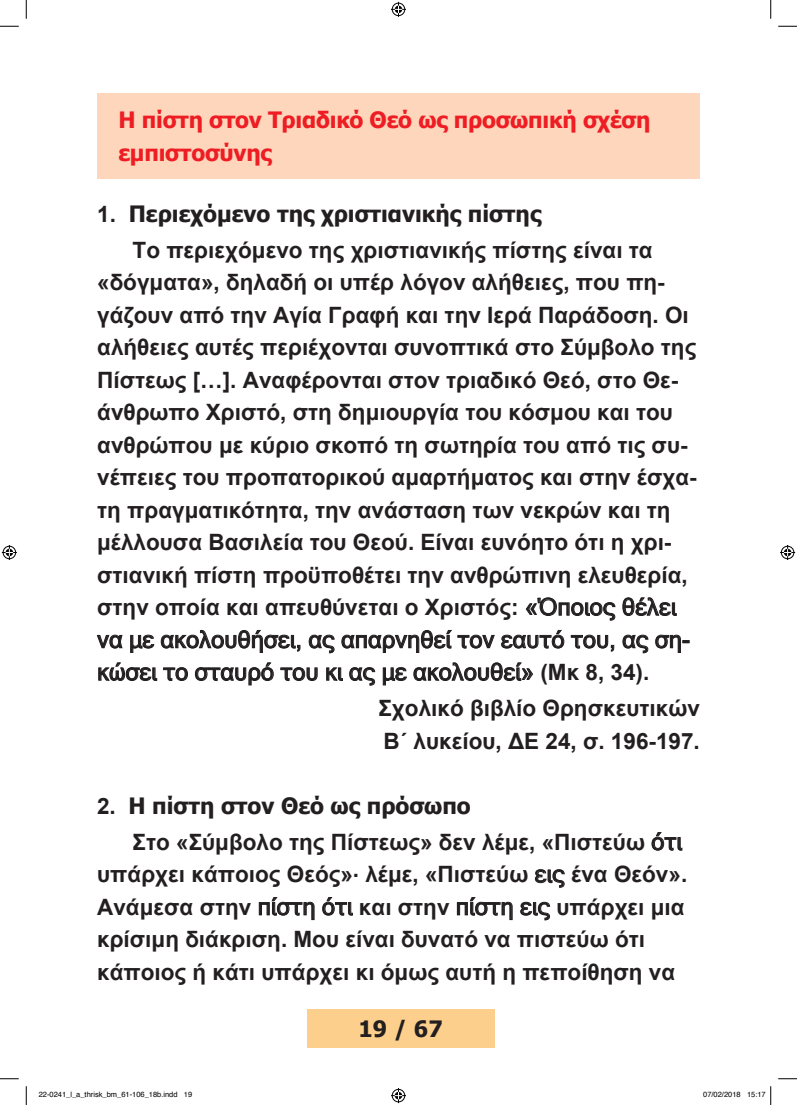
<style>
.page{position:relative;width:797px;height:1105px;background:#fff}
.page>*{position:absolute;margin:0;border:0;box-sizing:border-box;transform-origin:0 0}
.t1{font:23.75px/32.5px "Microsoft Sans Serif";color:#231f20}
.t2{font:700 22.5px/32.5px "Arial";color:#231f20}
.t3{font:700 22.5px "Tahoma";color:#231f20}
.t4{font:700 22.5px/32.5px "Tahoma";letter-spacing:-.01em;color:#ee1d23}
.t5{font:7.5px "Helvetica";color:#000}
.s1{font-family:"Arial"}
.s2{font-family:"Microsoft Sans Serif";font-weight:400;font-size:23.75px}
.s3{font-family:"Arial";font-weight:700;font-size:22.5px}
</style>
<div class="page">
<div style="left:307px;top:1009px;width:187px;height:39px;background:#fdcf8c"></div>
<div style="left:97px;top:93px;width:602px;height:85px;background:#fdd6bc"></div>
<svg style="left:525px;top:597px;width:90px;height:24px"></svg>
<svg style="left:622px;top:597px;width:55px;height:19px"></svg>
<svg style="left:97px;top:635px;width:26px;height:13px"></svg>
<svg style="left:130px;top:635px;width:24px;height:18px"></svg>
<svg style="left:161px;top:630px;width:139px;height:23px"></svg>
<svg style="left:309px;top:635px;width:26px;height:18px"></svg>
<svg style="left:341px;top:630px;width:154px;height:23px"></svg>
<svg style="left:501px;top:630px;width:63px;height:18px"></svg>
<svg style="left:571px;top:635px;width:43px;height:17px"></svg>
<svg style="left:622px;top:635px;width:26px;height:18px"></svg>
<svg style="left:655px;top:635px;width:34px;height:18px"></svg>
<svg style="left:98px;top:662px;width:59px;height:19px"></svg>
<svg style="left:163px;top:667px;width:25px;height:14px"></svg>
<svg style="left:195px;top:662px;width:79px;height:23px"></svg>
<svg style="left:280px;top:667px;width:38px;height:14px"></svg>
<svg style="left:326px;top:667px;width:17px;height:14px"></svg>
<svg style="left:349px;top:667px;width:26px;height:19px"></svg>
<svg style="left:383px;top:667px;width:24px;height:18px"></svg>
<svg style="left:413px;top:662px;width:120px;height:19px"></svg>
<svg style="left:651px;top:832px;width:31px;height:19px"></svg>
<svg style="left:535px;top:869px;width:30px;height:19px"></svg>
<svg style="left:259px;top:897px;width:55px;height:23px"></svg>
<svg style="left:322px;top:897px;width:31px;height:19px"></svg>
<svg style="left:457px;top:897px;width:55px;height:23px"></svg>
<svg style="left:520px;top:902px;width:30px;height:18px"></svg>
<svg style="left:0;top:25px;width:19px;height:2px"></svg>
<svg style="left:778px;top:25px;width:19px;height:2px"></svg>
<svg style="left:0;top:1078px;width:19px;height:1px"></svg>
<svg style="left:778px;top:1078px;width:19px;height:1px"></svg>
<svg style="left:25px;top:0;width:2px;height:19px"></svg>
<svg style="left:25px;top:1086px;width:2px;height:19px"></svg>
<svg style="left:770px;top:0;width:1px;height:19px"></svg>
<svg style="left:391px;top:2px;width:15px;height:15px"></svg>
<svg style="left:391px;top:1088px;width:15px;height:15px"></svg>
<svg style="left:2px;top:545px;width:15px;height:15px"></svg>
<svg style="left:780px;top:545px;width:15px;height:15px"></svg>
<svg style="left:770px;top:1086px;width:1px;height:19px"></svg>
<p class="t4" style="left:118px;top:102px;width:533px">Η πίστη στον Τριαδικό Θεό ως προσωπική σχέση εμπιστοσύνης</p>
<p class="t3" style="left:97px;top:198px;width:445px"><span class="s1">1.</span> Περιεχόμενο της χριστιανικής πίστης</p>
<p class="t2" style="left:97px;top:234px;width:601px;text-indent:35px">Το περιεχόμενο της χριστιανικής πίστης είναι τα «δόγματα», δηλαδή οι υπέρ λόγον αλήθειες, που πη&shy;γάζουν από την Αγία Γραφή και την Ιερά Παράδοση. Οι αλήθειες αυτές περιέχονται συνοπτικά στο Σύμβολο της Πίστεως […]. Αναφέρονται στον τριαδικό Θεό, στο Θε&shy;άνθρωπο Χριστό, στη δημιουργία του κόσμου και του ανθρώπου με κύριο σκοπό τη σωτηρία του από τις συ&shy;νέπειες του προπατορικού αμαρτήματος και στην έσχα&shy;τη πραγματικότητα, την ανάσταση των νεκρών και τη μέλλουσα Βασιλεία του Θεού. Είναι ευνόητο ότι η χρι&shy;στιανική πίστη προϋποθέτει την ανθρώπινη ελευθερία, στην οποία και απευθύνεται ο Χριστός: <span class="s2">«Όποιος θέλει</span></p>
<p class="t1" style="left:97px;top:623px;width:594px">να με ακολουθήσει, ας απαρνηθεί τον εαυτό του, ας ση&shy;κώσει το σταυρό του κι ας με ακολουθεί» <span class="s3">(Μκ 8, 34).</span></p>
<p class="t2" style="left:378px;top:693px;width:323px">Σχολικό βιβλίο Θρησκευτικών<br>Β΄ λυκείου, ΔΕ 24, σ. 196-197.</p>
<p class="t3" style="left:97px;top:790px;width:375px"><span class="s1">2.</span> Η πίστη στον Θεό ως πρόσωπο</p>
<p class="t2" style="left:97px;top:826px;width:591px;text-indent:35px">Στο «Σύμβολο της Πίστεως» δεν λέμε, «Πιστεύω <span class="s2">ότι </span>υπάρχει κάποιος Θεός». λέμε, «Πιστεύω <span class="s2">εις</span> ένα Θεόν».<br>Ανάμεσα στην <span class="s2">πίστη ότι</span> και στην <span class="s2">πίστη εις</span> υπάρχει μια κρίσιμη διάκριση. Μου είναι δυνατό να πιστεύω ότι κάποιος ή κάτι υπάρχει κι όμως αυτή η πεποίθηση να</p>
<p class="t3" style="left:358px;top:1013px;width:86px">19 / 67</p>
<p class="t5" style="left:39px;top:1089px;width:155px">22-0241_l_a_thrisk_bm_61-106_18b.indd 19</p>
<p class="t5" style="left:703px;top:1089px;width:64px">07/02/2018 15:17</p>
</div>
